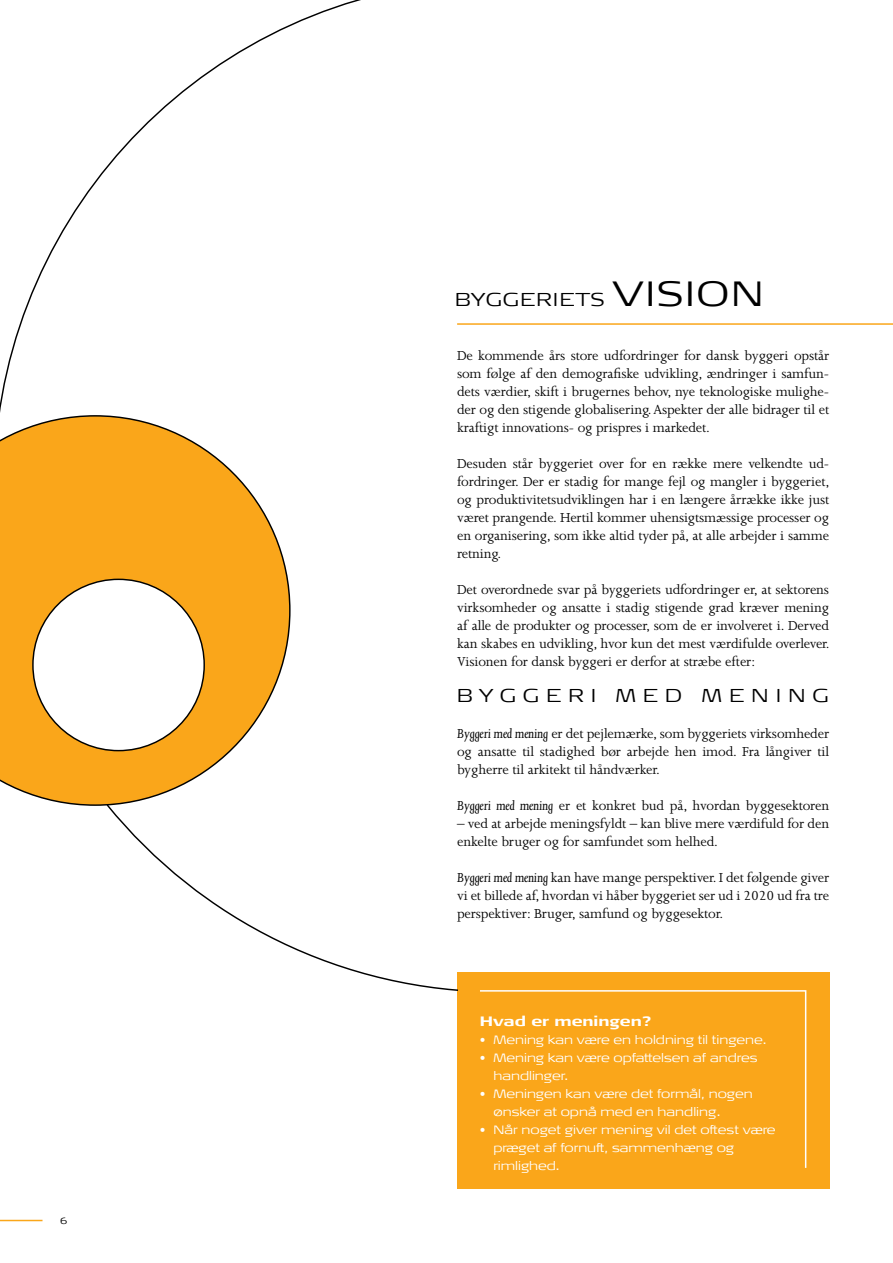
<style>
.page{position:relative;width:893px;height:1263px;background:#fff}
.page>*{position:absolute;margin:0;border:0;box-sizing:border-box;transform-origin:0 0}
.t1{font:300 18.6px "Signa Ext";letter-spacing:.06em;color:#000}
.t2{font:15px/18px "Joanna";letter-spacing:-.01em;color:#000;text-align:justify}
.t3{font:700 13.5px "Signa Ext Column";color:#fff}
.t4{font:300 12px/18px "Signa Ext Column";color:#fff}
.s1{font-size:34.8px}
.s2{font-style:italic}
</style>
<div class="page">
<hr style="left:0;top:1220px;width:43px;height:1px;background:#faa61a">
<hr style="left:457px;top:323px;width:436px;height:2px;background:#faa61a">
<div style="left:457px;top:972px;width:372px;height:216px;background:#faa61a"></div>
<svg style="left:480px;top:990px;width:327px;height:178px"></svg>
<svg style="left:0;top:0;width:457px;height:991px"></svg>
<svg style="left:0;top:415px;width:291px;height:391px"></svg>
<div style="left:33px;top:579px;width:171px;height:172px;background:#fff;border-radius:50%"></div>
<p class="t1" style="left:455px;top:288px;width:310px">BYGGERIETS <span class="s1">VISION</span></p>
<p class="t2" style="left:457px;top:347px;width:374px">De kommende års store udfordringer for dansk byggeri opstår som følge af den demografiske udvikling, ændringer i samfun&shy;dets værdier, skift i brugernes behov, nye teknologiske mulighe&shy;der og den stigende globalisering. Aspekter der alle bidrager til et kraftigt innovations- og prispres i markedet.</p>
<p class="t2" style="left:457px;top:455px;width:374px">Desuden står byggeriet over for en række mere velkendte ud&shy;fordringer. Der er stadig for mange fejl og mangler i byggeriet, og produktivitetsudviklingen har i en længere årrække ikke just været prangende. Hertil kommer uhensigtsmæssige processer og en organisering, som ikke altid tyder på, at alle arbejder i samme retning.</p>
<p class="t2" style="left:457px;top:581px;width:374px">Det overordnede svar på byggeriets udfordringer er, at sektorens virksomheder og ansatte i stadig stigende grad kræver mening af alle de produkter og processer, som de er involveret i. Derved kan skabes en udvikling, hvor kun det mest værdifulde overlever.<br>Visionen for dansk byggeri er derfor at stræbe efter:</p>
<p class="t1" style="left:457px;top:684px;width:43px">B YGGERI</p>
<p class="t1" style="left:616px;top:684px;width:135px">MED MENING</p>
<p class="t2" style="left:457px;top:725px;width:374px"><span class="s2">Byggeri med mening</span> er det pejlemærke, som byggeriets virksomheder og ansatte til stadighed bør arbejde hen imod. Fra långiver til bygherre til arkitekt til håndværker.</p>
<p class="t2" style="left:457px;top:797px;width:374px"><span class="s2">Byggeri med mening</span> er et konkret bud på, hvordan byggesektoren</p>
<p class="t2" style="left:457px;top:815px;width:374px">– ved at arbejde meningsfyldt – kan blive mere værdifuld for den enkelte bruger og for samfundet som helhed.</p>
<p class="t2" style="left:457px;top:869px;width:374px"><span class="s2">Byggeri med mening</span> kan have mange perspektiver. I det følgende giver vi et billede af, hvordan vi håber byggeriet ser ud i 2020 ud fra tre perspektiver: Bruger, samfund og byggesektor.</p>
<p class="t3" style="left:480px;top:1013px;width:173px">Hvad er meningen?</p>
<p class="t4" style="left:480px;top:1031px;width:288px">• Mening kan være en holdning til tingene.</p>
<p class="t4" style="left:493px;top:1049px;width:266px;text-indent:-14px">• Mening kan være opfattelsen af andres handlinger.</p>
<p class="t4" style="left:493px;top:1085px;width:261px;text-indent:-14px">• Meningen kan være det formål, nogen ønsker at opnå med en handling.</p>
<p class="t4" style="left:493px;top:1121px;width:284px;text-indent:-14px">• Når noget giver mening vil det oftest være præget af fornuft, sammenhæng og rimlighed.</p>
</div>
